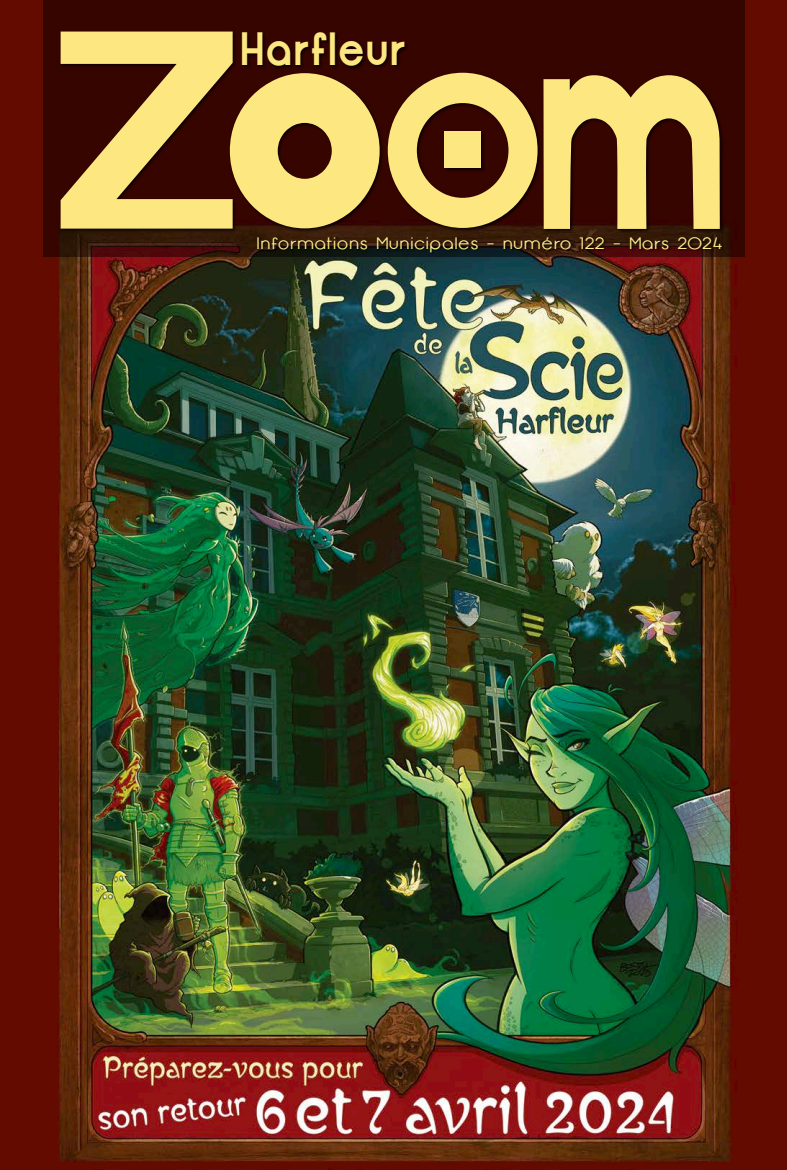
<style>
.page{position:relative;width:787px;height:1170px;background:#fff}
.page>*{position:absolute;margin:0;border:0;box-sizing:border-box;transform-origin:0 0}
.t1{font:700 46.5px "Opificio";letter-spacing:.05em;color:#fce781;scale:.9 1}
.texte_en_bref{font:16.5px "Opificio";letter-spacing:.07em;color:#fcec89;scale:1.1 1}
.t2{font:16.35px "Opificio";letter-spacing:.005em;color:#fce781;scale:1.25 1}
</style>
<div class="page">
<img style="left:0;top:0;width:787px;height:1169px">
<svg style="left:43px;top:0;width:701px;height:256px;fill:#360500"></svg>
<div style="left:59px;top:30px;width:665px;height:203px;background:#000;opacity:.75"></div>
<svg style="left:388px;top:73px;width:149px;height:155px"></svg>
<svg style="left:543px;top:75px;width:176px;height:154px"></svg>
<svg style="left:61px;top:32px;width:318px;height:196px"></svg>
<div style="left:444px;top:131px;width:37px;height:37px;background:#fce781"></div>
<div style="left:257px;top:236px;width:468px;height:19px;background:#000;opacity:.75"></div>
<p class="t1" style="left:240px;top:21px;width:185px">Harfleur</p>
<p class="texte_en_bref" style="left:257px;top:234px;width:424px">Informations Municipales - numéro 122 - Mars 2024</p>
<p class="t2" style="left:241px;top:234px;width:383px">Informations Municipales - numéro 0 - Octobre 2011</p>
</div>
